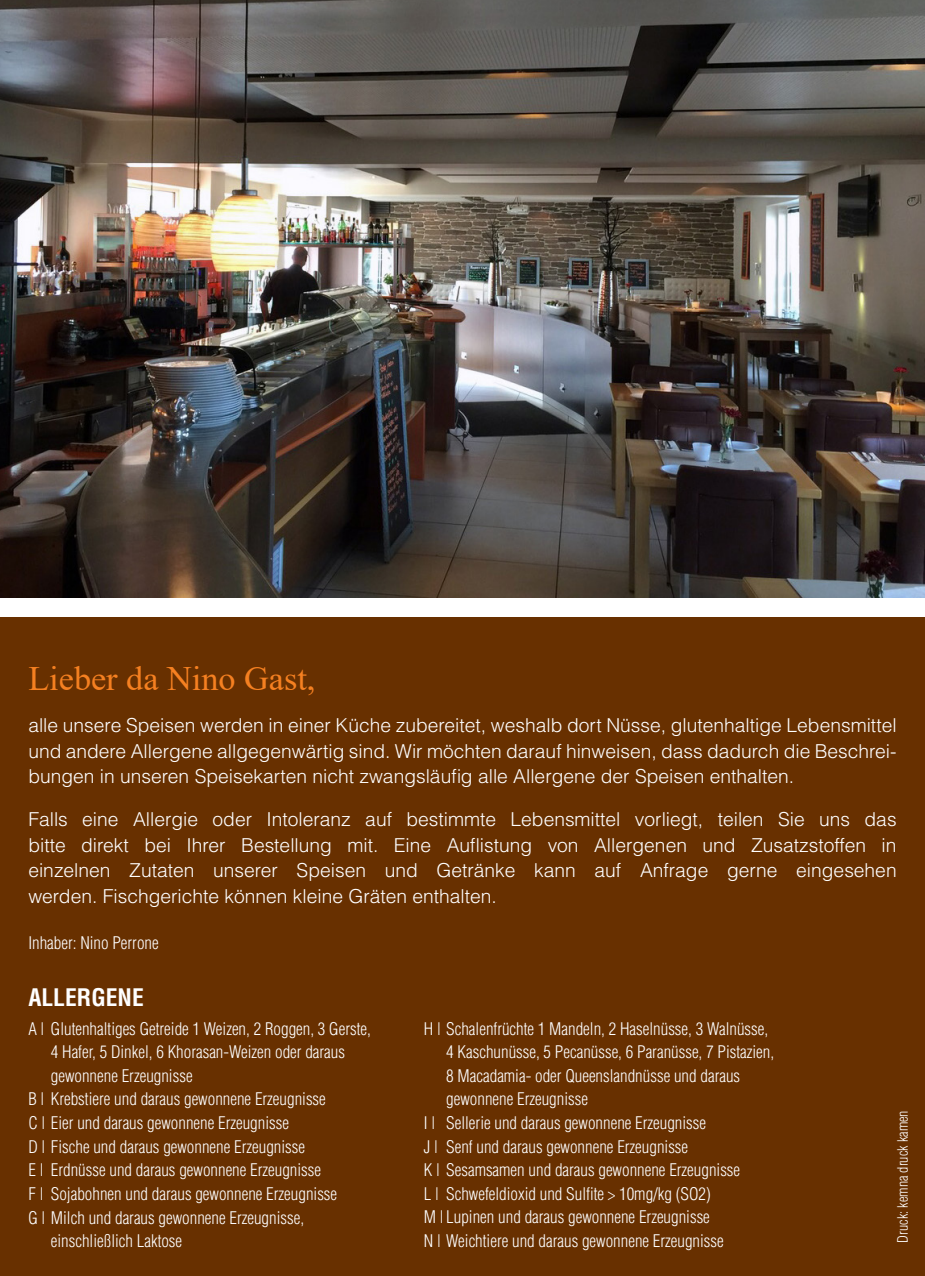
<style>
.page{position:relative;width:925px;height:1276px;background:#fff}
.page>*{position:absolute;margin:0;border:0;box-sizing:border-box;transform-origin:0 0}
.t1{font:34.2px "Times New Roman";color:#f58021}
.t2{font:700 condensed 23.6px "Helvetica";color:#fff}
.t3{font:300 19.2px/25.6px "Helvetica";color:#fff;text-align:justify}
.t4{font:300 condensed 17px "Helvetica";color:#fff}
.t5{font:300 condensed 14px "Helvetica";color:#fff}
</style>
<div class="page">
<div style="left:0;top:0;width:924px;height:1276px;background:#683000"></div>
<img style="left:0;top:0;width:924px;height:598px">
<div style="left:0;top:598px;width:924px;height:18px;background:#fff"></div>
<h1 class="t1" style="left:28px;top:654px;width:288px">Lieber da Nino Gast,</h1>
<p class="t3" style="left:28px;top:712px;width:869px">alle unsere Speisen werden in einer Küche zubereitet, weshalb dort Nüsse, glutenhaltige Lebensmittel und andere Allergene allgegenwärtig sind. Wir möchten darauf hinweisen, dass dadurch die Beschrei&shy;bungen in unseren Speisekarten nicht zwangsläufig alle Allergene der Speisen enthalten.</p>
<p class="t3" style="left:28px;top:806px;width:869px">Falls eine Allergie oder Intoleranz auf bestimmte Lebensmittel vorliegt, teilen Sie uns das bitte direkt bei Ihrer Bestellung mit. Eine Auflistung von Allergenen und Zusatzstoffen in einzelnen Zutaten unserer Speisen und Getränke kann auf Anfrage gerne eingesehen werden. Fischgerichte können kleine Gräten enthalten.</p>
<p class="t4" style="left:28px;top:933px;width:132px">Inhaber: Nino Perrone</p>
<h2 class="t2" style="left:28px;top:983px;width:117px">ALLERGENE</h2>
<p class="t4" style="left:28px;top:1018px;width:344px">A | Glutenhaltiges Getreide 1 Weizen, 2 Roggen, 3 Gerste,</p>
<p class="t4" style="left:51px;top:1042px;width:295px">4 Hafer, 5 Dinkel, 6 Khorasan-Weizen oder daraus</p>
<p class="t4" style="left:51px;top:1065px;width:143px">gewonnene Erzeugnisse</p>
<p class="t4" style="left:28px;top:1089px;width:299px">B | Krebstiere und daraus gewonnene Erzeugnisse</p>
<p class="t4" style="left:28px;top:1113px;width:262px">C | Eier und daraus gewonnene Erzeugnisse</p>
<p class="t4" style="left:28px;top:1136px;width:278px">D | Fische und daraus gewonnene Erzeugnisse</p>
<p class="t4" style="left:28px;top:1160px;width:294px">E | Erdnüsse und daraus gewonnene Erzeugnisse</p>
<p class="t4" style="left:28px;top:1183px;width:310px">F | Sojabohnen und daraus gewonnene Erzeugnisse</p>
<p class="t4" style="left:28px;top:1207px;width:277px">G | Milch und daraus gewonnene Erzeugnisse,</p>
<p class="t4" style="left:51px;top:1231px;width:133px">einschließlich Laktose</p>
<p class="t4" style="left:423px;top:1018px;width:346px">H | Schalenfrüchte 1 Mandeln, 2 Haselnüsse, 3 Walnüsse,</p>
<p class="t4" style="left:446px;top:1042px;width:329px">4 Kaschunüsse, 5 Pecanüsse, 6 Paranüsse, 7 Pistazien,</p>
<p class="t4" style="left:446px;top:1065px;width:295px">8 Macadamia- oder Queenslandnüsse und daraus</p>
<p class="t4" style="left:446px;top:1089px;width:143px">gewonnene Erzeugnisse</p>
<p class="t4" style="left:423px;top:1113px;width:284px">I | Sellerie und daraus gewonnene Erzeugnisse</p>
<p class="t4" style="left:423px;top:1136px;width:266px">J | Senf und daraus gewonnene Erzeugnisse</p>
<p class="t4" style="left:423px;top:1160px;width:318px">K | Sesamsamen und daraus gewonnene Erzeugnisse</p>
<p class="t4" style="left:423px;top:1183px;width:288px">L | Schwefeldioxid und Sulfite &gt; 10mg/kg (SO2)</p>
<p class="t4" style="left:423px;top:1207px;width:287px">M | Lupinen und daraus gewonnene Erzeugnisse</p>
<p class="t4" style="left:423px;top:1231px;width:301px">N | Weichtiere und daraus gewonnene Erzeugnisse</p>
<p class="t5" style="left:894px;top:1242px;width:134px;rotate:-90deg">Druck: kemna druck kamen</p>
</div>
